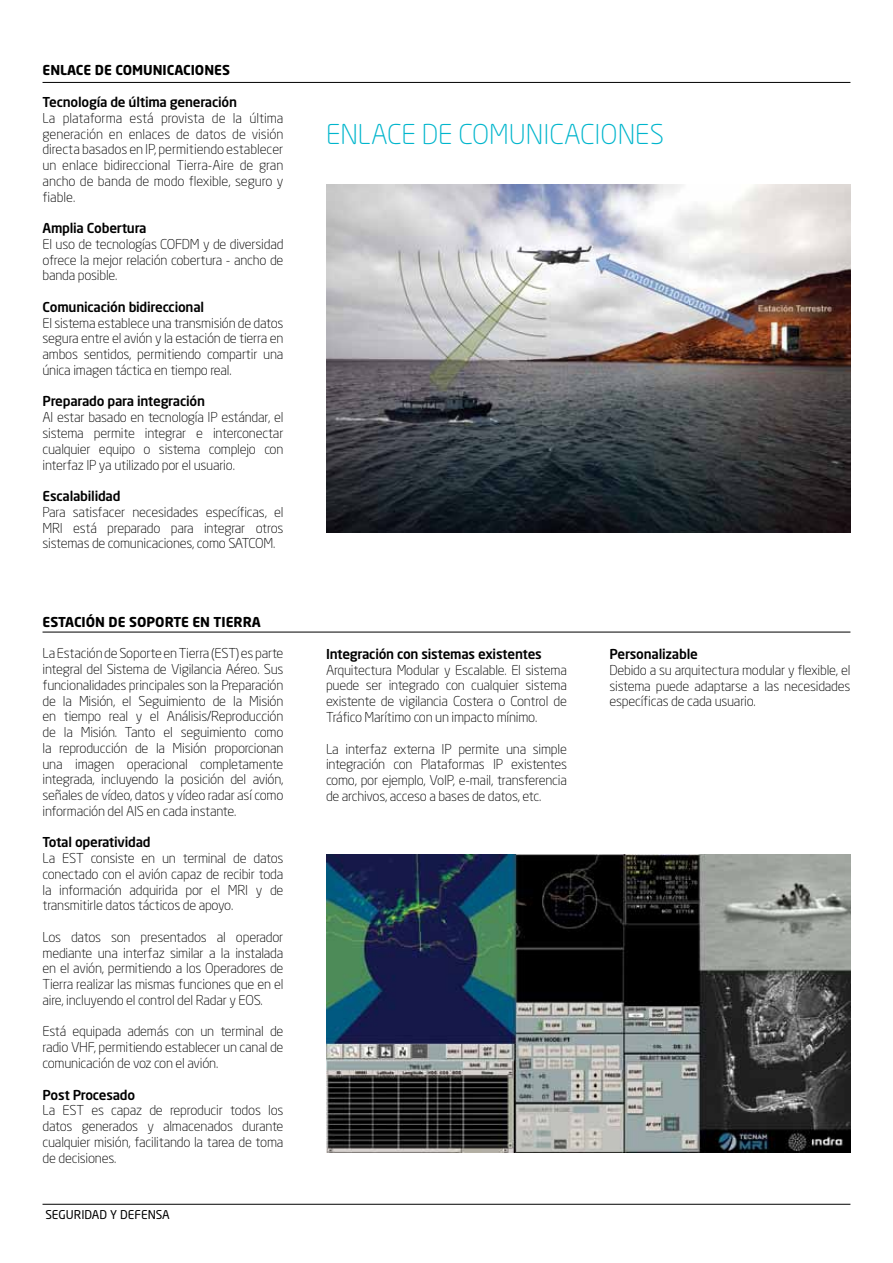
<style>
.page{position:relative;width:893px;height:1263px;background:#fff}
.page>*{position:absolute;margin:0;border:0;box-sizing:border-box;transform-origin:0 0}
.t1{font:300 27px "Neo Sans";color:#00b5cc}
.t2{font:300 13.5px/15.8px "Neo Sans";letter-spacing:-.015em;color:#000;text-align:justify}
.t3{font:500 13.5px "Neo Sans";letter-spacing:-.015em;color:#000}
.t4{font:700 13.5px "Neo Sans";color:#000}
.t5{font:12px "Neo Sans";color:#000}
</style>
<div class="page">
<hr style="left:43px;top:1204px;width:807px;height:1px;background:#000">
<hr style="left:43px;top:632px;width:807px;height:1px;background:#000">
<hr style="left:43px;top:82px;width:807px;height:1px;background:#000">
<img style="left:326px;top:184px;width:524px;height:348px">
<img style="left:326px;top:854px;width:524px;height:298px">
<p class="t4" style="left:43px;top:61px;width:17px">ENLACE</p>
<p class="t4" style="left:95px;top:61px;width:37px">DE COMUNICACIONES</p>
<p class="t3" style="left:43px;top:94px;width:196px">Tecnología de última generación</p>
<p class="t2" style="left:43px;top:110px;width:242px">La plataforma está provista de la última generación en enlaces de datos de visión directa basados en IP, permitiendo establecer un enlace bidireccional Tierra-Aire de gran ancho de banda de modo flexible, seguro y fiable.</p>
<p class="t3" style="left:43px;top:220px;width:106px">Amplia Cobertura</p>
<p class="t2" style="left:43px;top:236px;width:242px">El uso de tecnologías COFDM y de diversidad ofrece la mejor relación cobertura - ancho de banda posible.</p>
<p class="t3" style="left:43px;top:298px;width:163px">Comunicación bidireccional</p>
<p class="t2" style="left:43px;top:315px;width:242px">El sistema establece una transmisión de datos segura entre el avión y la estación de tierra en ambos sentidos, permitiendo compartir una única imagen táctica en tiempo real.</p>
<p class="t3" style="left:43px;top:393px;width:164px">Preparado para integración</p>
<p class="t2" style="left:43px;top:409px;width:242px">Al estar basado en tecnología IP estándar, el sistema permite integrar e interconectar cualquier equipo o sistema complejo con interfaz IP ya utilizado por el usuario.</p>
<p class="t3" style="left:43px;top:487px;width:80px">Escalabilidad</p>
<p class="t2" style="left:43px;top:504px;width:242px">Para satisfacer necesidades específicas, el MRI está preparado para integrar otros sistemas de comunicaciones, como SATCOM.</p>
<p class="t4" style="left:43px;top:613px;width:220px">ESTACIÓN DE SOPORTE EN TIERRA</p>
<p class="t2" style="left:43px;top:645px;width:242px">La Estación de Soporte en Tierra (EST) es parte integral del Sistema de Vigilancia Aéreo. Sus funcionalidades principales son la Preparación de la Misión, el Seguimiento de la Misión en tiempo real y el Análisis/Reproducción de la Misión. Tanto el seguimiento como la reproducción de la Misión proporcionan una imagen operacional completamente integrada, incluyendo la posición del avión, señales de vídeo, datos y vídeo radar así como información del AIS en cada instante.</p>
<p class="t3" style="left:43px;top:834px;width:110px">Total operatividad</p>
<p class="t2" style="left:43px;top:850px;width:242px">La EST consiste en un terminal de datos conectado con el avión capaz de recibir toda la información adquirida por el MRI y de transmitirle datos tácticos de apoyo.</p>
<p class="t2" style="left:43px;top:929px;width:242px">Los datos son presentados al operador mediante una interfaz similar a la instalada en el avión, permitiendo a los Operadores de Tierra realizar las mismas funciones que en el aire, incluyendo el control del Radar y EOS.</p>
<p class="t2" style="left:43px;top:1023px;width:242px">Está equipada además con un terminal de radio VHF, permitiendo establecer un canal de comunicación de voz con el avión.</p>
<p class="t3" style="left:43px;top:1086px;width:94px">Post Procesado</p>
<p class="t2" style="left:43px;top:1102px;width:242px">La EST es capaz de reproducir todos los datos generados y almacenados durante cualquier misión, facilitando la tarea de toma de decisiones.</p>
<p class="t5" style="left:45px;top:1208px;width:126px">SEGURIDAD Y DEFENSA</p>
<h1 class="t1" style="left:326px;top:119px;width:16px">enlace</h1>
<h1 class="t1" style="left:422px;top:119px;width:53px">de comunicaciones</h1>
<p class="t3" style="left:326px;top:645px;width:217px">Integración con sistemas existentes</p>
<p class="t2" style="left:326px;top:662px;width:242px">Arquitectura Modular y Escalable. El sistema puede ser integrado con cualquier sistema existente de vigilancia Costera o Control de Tráfico Marítimo con un impacto mínimo.</p>
<p class="t2" style="left:326px;top:741px;width:242px">La interfaz externa IP permite una simple integración con Plataformas IP existentes como, por ejemplo, VoIP, e-mail, transferencia de archivos, acceso a bases de datos, etc.</p>
<p class="t3" style="left:609px;top:645px;width:90px">Personalizable</p>
<p class="t2" style="left:609px;top:662px;width:242px">Debido a su arquitectura modular y flexible, el sistema puede adaptarse a las necesidades específicas de cada usuario.</p>
</div>
